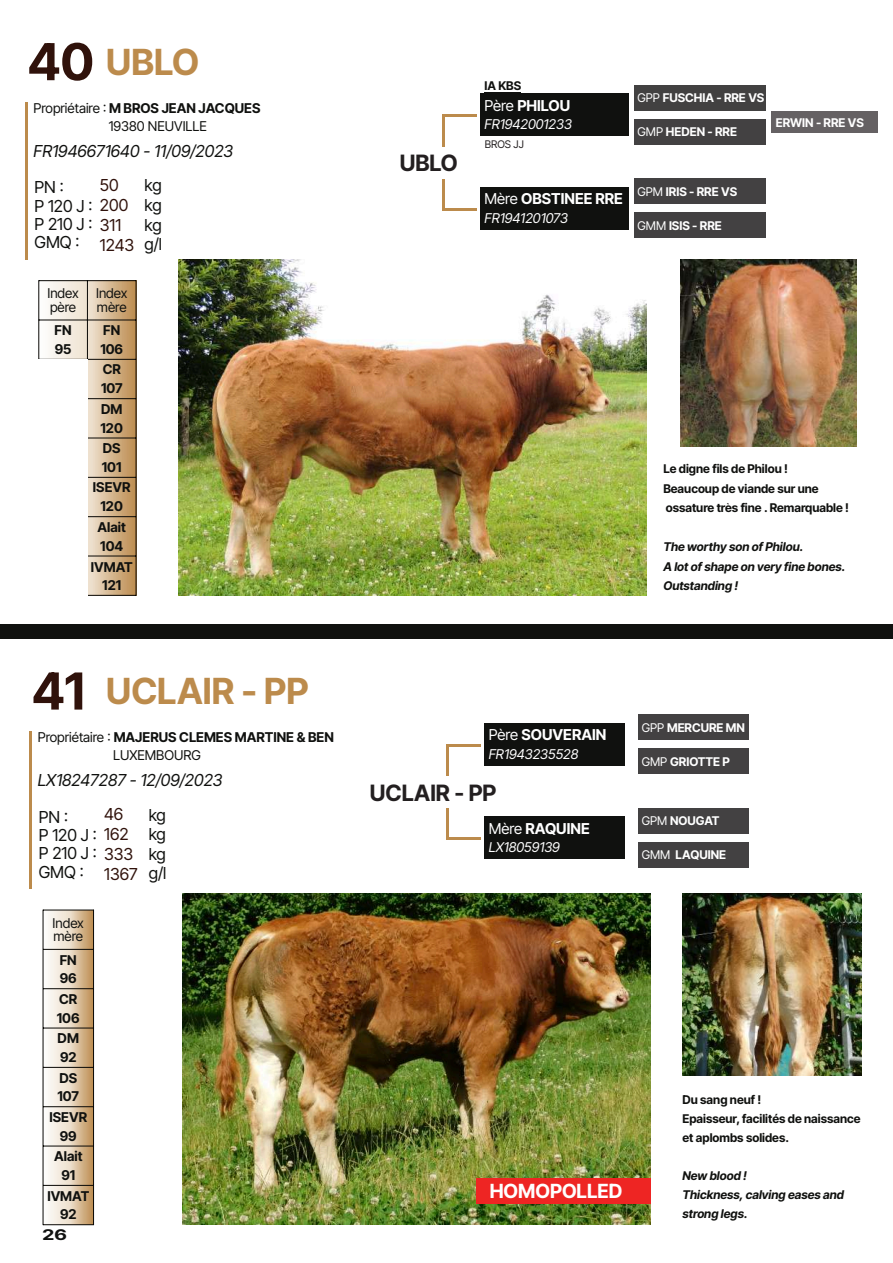
<style>
.page{position:relative;width:893px;height:1263px;background:#fff}
.page>*{position:absolute;margin:0;border:0;box-sizing:border-box;transform-origin:0 0}
.t1{font:700 51px "Inter Tight";color:#30120b}
.t2{font:700 36px "Inter Tight";color:#bc8b4c}
.t3{font:700 22.5px "Inter Tight";color:#231f20}
.t4{font:700 19.5px "Inter Tight";color:#fff}
.t5{font:16.5px/18.5px "Inter Tight";color:#10110f}
.t6{font:italic 16.5px "Inter Tight";color:#10110f}
.t7{font:16.5px "Inter Tight";color:#30120b}
.t8{font:700 15px "Inter Tight";color:#fff}
.t9{font:700 14.7px "Inter Tight";color:#101110;scale:1.34 1}
.t10{font:700 13.5px/18.6px "Inter Tight";color:#10110f}
.t11{font:13.5px/13.5px "Inter Tight";color:#10110f}
.t12{font:italic 13.5px "Inter Tight";color:#fff}
.t13{font:italic 13.5px "Inter Tight";color:#fefefe}
.t14{font:700 12px/19.5px "Inter Tight";color:#10110f}
.t15{font:italic 700 12px/19.5px "Inter Tight";color:#10110f}
.t16{font:700 12px "Inter Tight";color:#fff}
.t17{font:10.5px "Inter Tight";color:#231f20}
.s1{font-weight:700}
.s2{color:#30120b}
.s3{font-weight:400}
</style>
<div class="page">
<svg style="left:44px;top:911px;width:49px;height:313px;background:#e4d2ba"></svg>
<svg style="left:39px;top:281px;width:97px;height:314px;background:#dac2a2"></svg>
<div style="left:772px;top:112px;width:106px;height:21px;background:#656163"></div>
<div style="left:480px;top:94px;width:149px;height:42px;background:#10110f"></div>
<div style="left:634px;top:119px;width:131px;height:26px;background:#434142"></div>
<div style="left:634px;top:85px;width:131px;height:26px;background:#424141"></div>
<div style="left:634px;top:213px;width:131px;height:25px;background:#434142"></div>
<div style="left:634px;top:179px;width:131px;height:25px;background:#434142"></div>
<img style="left:179px;top:259px;width:467px;height:336px">
<hr style="left:38px;top:280px;width:1px;height:316px;background:#080704">
<hr style="left:136px;top:280px;width:1px;height:316px;background:#080704">
<hr style="left:87px;top:281px;width:1px;height:314px;background:#080704">
<hr style="left:39px;top:280px;width:97px;height:1px;background:#080704">
<hr style="left:39px;top:320px;width:97px;height:1px;background:#080704">
<hr style="left:39px;top:359px;width:97px;height:1px;background:#080704">
<hr style="left:39px;top:398px;width:97px;height:1px;background:#080704">
<hr style="left:39px;top:438px;width:97px;height:1px;background:#080704">
<hr style="left:39px;top:477px;width:97px;height:1px;background:#080704">
<hr style="left:39px;top:516px;width:97px;height:1px;background:#080704">
<hr style="left:39px;top:556px;width:97px;height:1px;background:#080704">
<hr style="left:39px;top:595px;width:97px;height:1px;background:#080704">
<img style="left:680px;top:259px;width:177px;height:187px">
<div style="left:480px;top:187px;width:149px;height:43px;background:#10110f"></div>
<hr style="left:442px;top:115px;width:34px;height:2px;background:#bc8b4c">
<hr style="left:442px;top:208px;width:34px;height:2px;background:#bc8b4c">
<hr style="left:442px;top:115px;width:2px;height:32px;background:#bc8b4c">
<hr style="left:442px;top:179px;width:2px;height:31px;background:#bc8b4c">
<div style="left:0;top:624px;width:893px;height:15px;background:#10110f"></div>
<hr style="left:26px;top:102px;width:2px;height:158px;background:#bc8b4c">
<div style="left:485px;top:723px;width:140px;height:42px;background:#10110f"></div>
<div style="left:638px;top:748px;width:110px;height:26px;background:#434142"></div>
<div style="left:638px;top:714px;width:110px;height:26px;background:#434142"></div>
<div style="left:638px;top:842px;width:110px;height:25px;background:#434142"></div>
<div style="left:638px;top:808px;width:110px;height:25px;background:#434142"></div>
<hr style="left:43px;top:910px;width:1px;height:315px;background:#080704">
<hr style="left:93px;top:910px;width:1px;height:315px;background:#080704">
<hr style="left:43px;top:910px;width:51px;height:1px;background:#080704">
<hr style="left:43px;top:949px;width:51px;height:1px;background:#080704">
<hr style="left:43px;top:988px;width:51px;height:1px;background:#080704">
<hr style="left:43px;top:1028px;width:51px;height:1px;background:#080704">
<hr style="left:43px;top:1067px;width:51px;height:1px;background:#080704">
<hr style="left:43px;top:1106px;width:51px;height:1px;background:#080704">
<hr style="left:43px;top:1146px;width:51px;height:1px;background:#080704">
<hr style="left:43px;top:1185px;width:51px;height:1px;background:#080704">
<hr style="left:43px;top:1224px;width:51px;height:1px;background:#080704">
<img style="left:183px;top:893px;width:468px;height:332px">
<img style="left:682px;top:893px;width:179px;height:183px">
<div style="left:485px;top:816px;width:140px;height:43px;background:#10110f"></div>
<hr style="left:446px;top:744px;width:34px;height:2px;background:#bc8b4c">
<hr style="left:446px;top:838px;width:34px;height:2px;background:#bc8b4c">
<hr style="left:446px;top:744px;width:3px;height:32px;background:#bc8b4c">
<hr style="left:446px;top:808px;width:3px;height:32px;background:#bc8b4c">
<hr style="left:30px;top:731px;width:2px;height:158px;background:#bc8b4c">
<hr style="left:484px;top:92px;width:37px;height:1px;background:#10110f">
<div style="left:34px;top:360px;width:53px;height:244px;background:#fff"></div>
<div style="left:476px;top:1178px;width:175px;height:25px;background:#ee2523"></div>
<h1 class="t1" style="left:28px;top:31px;width:68px">40</h1>
<h2 class="t2" style="left:106px;top:40px;width:94px">UBLO</h2>
<p class="t11" style="left:109px;top:99px;width:153px;line-height:18.1px;text-indent:-75px">Propriétaire : <span class="s1">M BROS JEAN JACQUES<br></span>19380 NEUVILLE</p>
<p class="t6" style="left:33px;top:141px;width:201px">FR1946671640 - 11/09/2023</p>
<p class="t7" style="left:100px;top:175px;width:20px">50</p>
<p class="t5" style="left:35px;top:178px;width:95px">PN :<br>P 120 J : <span class="s2">200<br></span>P 210 J : <span class="s2">311<br></span>GMQ :</p>
<p class="t7" style="left:100px;top:235px;width:36px">1243</p>
<p class="t5" style="left:145px;top:176px;width:19px;line-height:19.5px;text-align:justify">kg kg kg g/l</p>
<p class="t11" style="left:47px;top:287px;width:33px">Index père</p>
<p class="t11" style="left:96px;top:287px;width:33px">Index mère</p>
<p class="t10" style="left:55px;top:321px;width:18px">FN<br>95</p>
<p class="t10" style="left:100px;top:321px;width:24px">FN<br>106</p>
<p class="t10" style="left:101px;top:360px;width:23px">CR<br>107</p>
<p class="t10" style="left:101px;top:399px;width:24px;line-height:19px">DM<br>120</p>
<p class="t10" style="left:102px;top:439px;width:21px">DS<br>101</p>
<p class="t10" style="left:101px;top:478px;width:31px;text-indent:-56px">ISEVR ISEVR<br>120</p>
<p class="t10" style="left:98px;top:518px;width:30px">Alait<br>104</p>
<p class="t10" style="left:102px;top:557px;width:32px;line-height:18.1px;text-indent:-60px">IVMAT IVMAT<br>121</p>
<h1 class="t1" style="left:32px;top:660px;width:54px">41</h1>
<h2 class="t2" style="left:106px;top:669px;width:204px">UCLAIR - PP</h2>
<p class="t10" style="left:113px;top:728px;width:222px;line-height:18.1px;text-indent:-75px"><span class="s3">Propriétaire :</span> MAJERUS CLEMES MARTINE &amp; BEN<br><span class="s3">LUXEMBOURG</span></p>
<p class="t6" style="left:38px;top:770px;width:186px">LX18247287 - 12/09/2023</p>
<p class="t7" style="left:104px;top:804px;width:21px">46</p>
<p class="t5" style="left:39px;top:807px;width:96px">PN :<br>P 120 J : <span class="s2">162<br></span>P 210 J : <span class="s2">333<br></span>GMQ :</p>
<p class="t7" style="left:104px;top:864px;width:35px">1367</p>
<p class="t5" style="left:149px;top:805px;width:19px;line-height:19.5px;text-align:justify">kg kg kg g/l</p>
<p class="t11" style="left:53px;top:916px;width:33px">Index mère</p>
<p class="t10" style="left:60px;top:950px;width:19px">FN<br>96</p>
<p class="t10" style="left:57px;top:989px;width:24px">CR<br>106</p>
<p class="t10" style="left:58px;top:1029px;width:23px;line-height:19px">DM<br>92</p>
<p class="t10" style="left:58px;top:1068px;width:23px">DS<br>107</p>
<p class="t10" style="left:49px;top:1107px;width:39px;line-height:19.2px;text-align:center">ISEVR<br>99</p>
<p class="t10" style="left:54px;top:1147px;width:30px;text-align:center">Alait<br>91</p>
<p class="t10" style="left:47px;top:1187px;width:43px;line-height:18.1px;text-align:center">IVMAT<br>92</p>
<p class="t9" style="left:43px;top:1225px;width:20px">26</p>
<h3 class="t3" style="left:400px;top:150px;width:60px">UBLO</h3>
<p class="t14" style="left:484px;top:76px;width:38px">IA KBS</p>
<p class="t8" style="left:484px;top:96px;width:87px"><span class="s3">Père</span> PHILOU</p>
<p class="t13" style="left:484px;top:116px;width:89px">FR1942001233</p>
<p class="t17" style="left:485px;top:138px;width:41px">BROS JJ</p>
<p class="t8" style="left:484px;top:190px;width:140px"><span class="s3">Mère</span> OBSTINEE RRE</p>
<p class="t12" style="left:484px;top:210px;width:85px">FR1941201073</p>
<p class="t16" style="left:637px;top:91px;width:128px"><span class="s3">GPP</span> FUSCHIA - RRE VS</p>
<p class="t16" style="left:637px;top:125px;width:101px"><span class="s3">GMP</span> HEDEN - RRE</p>
<p class="t16" style="left:776px;top:115px;width:90px">ERWIN - RRE VS</p>
<p class="t16" style="left:637px;top:184px;width:101px"><span class="s3">GPM</span> IRIS - RRE VS</p>
<p class="t16" style="left:637px;top:218px;width:86px"><span class="s3">GMM</span> ISIS - RRE</p>
<p class="t14" style="left:663px;top:459px;width:187px">Le digne fils de Philou !<br>Beaucoup de viande sur une ossature très fine . Remarquable !</p>
<p class="t15" style="left:663px;top:537px;width:184px">The worthy son of Philou.<br>A lot of shape on very fine bones.<br>Outstanding !</p>
<p class="t8" style="left:489px;top:725px;width:119px"><span class="s3">Père</span> SOUVERAIN</p>
<p class="t12" style="left:489px;top:745px;width:91px">FR1943235528</p>
<h3 class="t3" style="left:370px;top:779px;width:128px">UCLAIR - PP</h3>
<p class="t8" style="left:489px;top:819px;width:102px"><span class="s3">Mère</span> RAQUINE</p>
<p class="t12" style="left:489px;top:839px;width:73px">LX18059139</p>
<p class="t16" style="left:642px;top:720px;width:105px"><span class="s3">GPP</span> MERCURE MN</p>
<p class="t16" style="left:642px;top:754px;width:90px"><span class="s3">GMP</span> GRIOTTE P</p>
<p class="t16" style="left:642px;top:813px;width:79px"><span class="s3">GPM</span> NOUGAT</p>
<p class="t16" style="left:642px;top:847px;width:86px"><span class="s3">GMM</span> LAQUINE</p>
<h3 class="t4" style="left:490px;top:1179px;width:134px">HOMOPOLLED</h3>
<p class="t14" style="left:682px;top:1090px;width:180px;line-height:19px">Du sang neuf !<br>Epaisseur, facilités de naissance et aplombs solides.</p>
<p class="t15" style="left:682px;top:1166px;width:163px;line-height:19px">New blood !<br>Thickness, calving eases and strong legs.</p>
</div>
